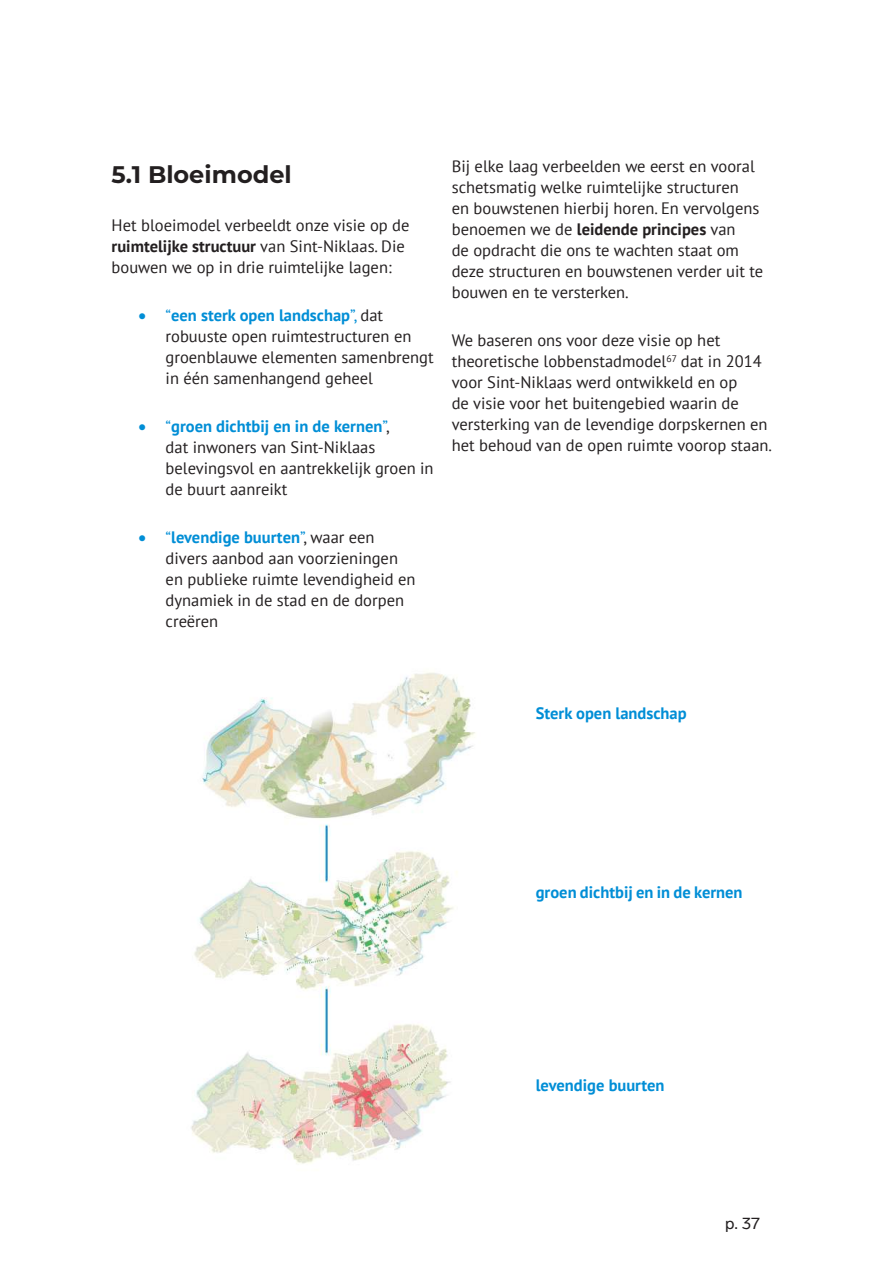
<style>
.page{position:relative;width:893px;height:1263px;background:#fff}
.page>*{position:absolute;margin:0;border:0;box-sizing:border-box;transform-origin:0 0}
.t1{font:700 24px "Montserrat";color:#231f20}
.t2{font:16.5px/21px "PT Sans";color:#231f20}
.t3{font:700 16.5px "PT Sans";color:#018ed6}
.t4{font:16.5px "Lab Grotesque";color:#231f20}
.s1{font-weight:700}
.s2{color:#018ed6}
.s3{font-weight:700;color:#018ed6}
</style>
<div class="page">
<img style="left:191px;top:672px;width:284px;height:492px">
<h1 class="t1" style="left:112px;top:157px;width:182px">5.1 Bloeimodel</h1>
<p class="t2" style="left:112px;top:214px;width:299px">Het bloeimodel verbeeldt onze visie op de <span class="s1">ruimtelijke structuur</span> van Sint-Niklaas. Die bouwen we op in drie ruimtelijke lagen:</p>
<p class="t2" style="left:166px;top:304px;width:270px;text-indent:-27px"><span class="s2">• “</span><span class="s3">een sterk open landschap</span><span class="s2">”,</span> dat robuuste open ruimtestructuren en groenblauwe elementen samenbrengt in één samenhangend geheel</p>
<p class="t2" style="left:166px;top:415px;width:269px;text-indent:-27px"><span class="s2">• “</span><span class="s3">groen dichtbij en in de kernen</span><span class="s2">”</span>,<br>dat inwoners van Sint-Niklaas belevingsvol en aantrekkelijk groen in de buurt aanreikt</p>
<p class="t2" style="left:166px;top:526px;width:251px;text-indent:-27px"><span class="s2">• “</span><span class="s3">levendige buurten</span><span class="s2">”</span>, waar een divers aanbod aan voorzieningen en publieke ruimte levendigheid en dynamiek in de stad en de dorpen creëren</p>
<p class="t2" style="left:452px;top:156px;width:313px">Bij elke laag verbeelden we eerst en vooral schetsmatig welke ruimtelijke structuren<br>en bouwstenen hierbij horen. En vervolgens benoemen we de <span class="s1">leidende principes</span> van<br>de opdracht die ons te wachten staat om deze structuren en bouwstenen verder uit te bouwen en te versterken.</p>
<p class="t2" style="left:452px;top:330px;width:322px">We baseren ons voor deze visie op het theoretische lobbenstadmodel<sup>67</sup> dat in 2014 voor Sint-Niklaas werd ontwikkeld en op<br>de visie voor het buitengebied waarin de versterking van de levendige dorpskernen en het behoud van de open ruimte voorop staan.</p>
<p class="t3" style="left:536px;top:702px;width:152px">Sterk open landschap</p>
<p class="t3" style="left:536px;top:882px;width:208px">groen dichtbij en in de kernen</p>
<p class="t3" style="left:536px;top:1074px;width:130px">levendige buurten</p>
<p class="t4" style="left:725px;top:1212px;width:36px">p. 37</p>
</div>
